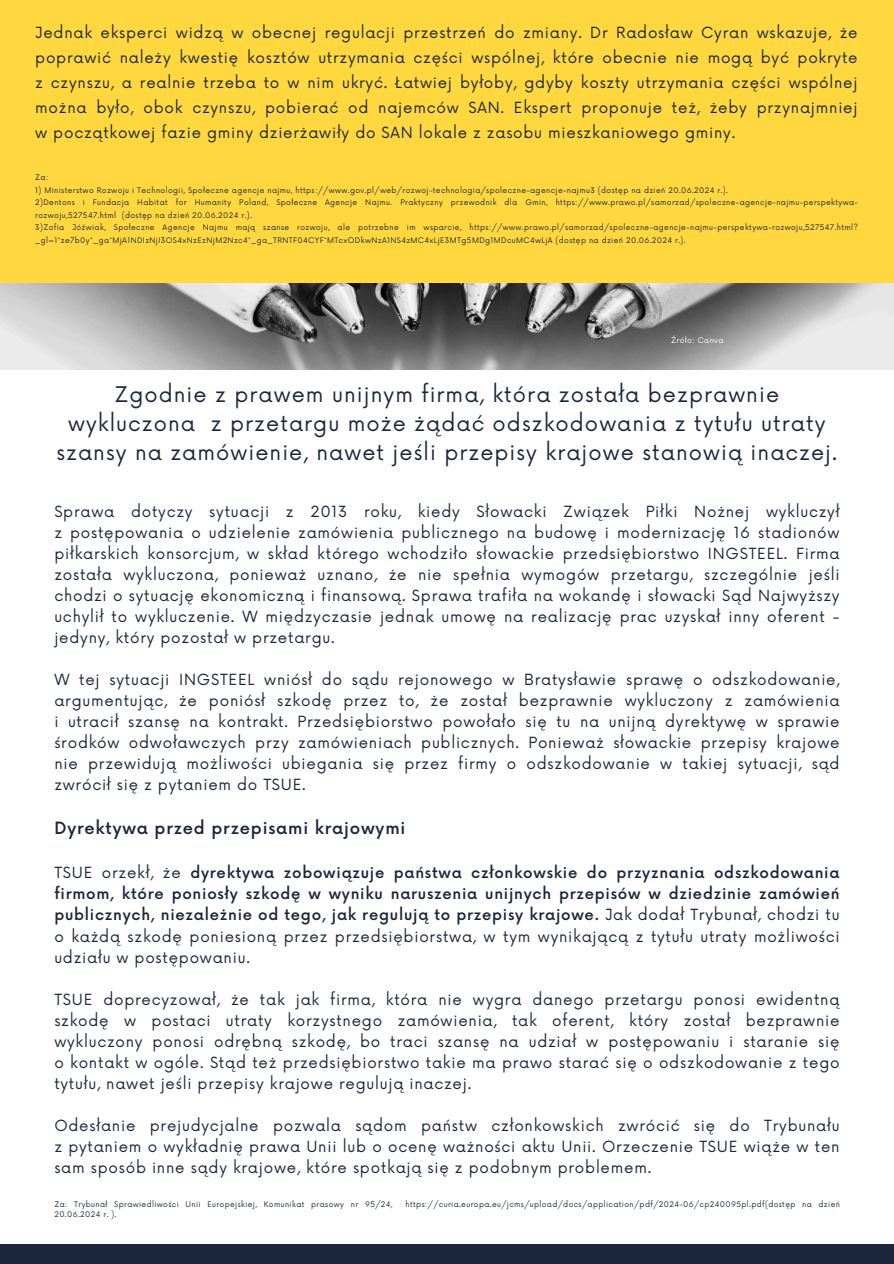
<style>
.page{position:relative;width:894px;height:1264px;background:#fff}
.page>*{position:absolute;margin:0;border:0;box-sizing:border-box;transform-origin:0 0}
.t1{font:21px/29.4px "Now";letter-spacing:.05em;color:#1b253c;text-align:center}
.t2{font:500 16.5px "Now";letter-spacing:.05em;color:#1b253c}
.t3{font:15px/21px "Now";letter-spacing:.05em;color:#1b253c;text-align:justify}
.t4{font:500 15px/21.1px "Now";letter-spacing:.05em;color:#1b253c;text-align:justify}
.t5{font:7.5px/12.5px "Now";letter-spacing:.05em;color:#1b253c}
.t6{font:7.5px "Now";letter-spacing:.05em;color:#fff}
.s1{font-weight:400}
</style>
<div class="page">
<div style="left:0;top:1243px;width:893px;height:20px;background:#1b253c"></div>
<img style="left:0;top:282px;width:893px;height:87px">
<div style="left:0;top:0;width:893px;height:282px;background:#ffd840"></div>
<p class="t3" style="left:35px;top:21px;width:823px;line-height:25px">Jednak eksperci widzą w obecnej regulacji przestrzeń do zmiany. Dr Radosław Cyran wskazuje, że poprawić należy kwestię kosztów utrzymania części wspólnej, które obecnie nie mogą być pokryte z czynszu, a realnie trzeba to w nim ukryć. Łatwiej byłoby, gdyby koszty utrzymania części wspólnej można było, obok czynszu, pobierać od najemców SAN. Ekspert proponuje też, żeby przynajmniej w początkowej fazie gminy dzierżawiły do SAN lokale z zasobu mieszkaniowego gminy.</p>
<p class="t5" style="left:35px;top:172px;width:15px">Za:</p>
<p class="t5" style="left:35px;top:184px;width:694px">1) Ministerstwo Rozwoju i Technologii, Społeczne agencje najmu, https://www.gov.pl/web/rozwoj-technologia/spoleczne-agencje-najmu3 (dostęp na dzień 20.06.2024 r.).</p>
<p class="t5" style="left:35px;top:197px;width:824px">2)Dentons i Fundacja Habitat for Humanity Poland, Społeczne Agencje Najmu. Praktyczny przewodnik dla Gmin, https://www.prawo.pl/samorzad/spoleczne-agencje-najmu-perspektywa&shy;rozwoju,527547.html (dostęp na dzień 20.06.2024 r.).</p>
<p class="t5" style="left:35px;top:222px;width:824px">3)Zofia Jóźwiak, Społeczne Agencje Najmu mają szanse rozwoju, ale potrzebne im wsparcie, https://www.prawo.pl/samorzad/spoleczne-agencje-najmu-perspektywa-rozwoju,527547.html? _gl=1*ze7b0y*_ga*MjA1NDIzNjI3OS4xNzEzNjM2Nzc4*_ga_TRNTF04CYF*MTcxODkwNzA1NS4zMC4xLjE3MTg5MDg1MDcuMC4wLjA (dostęp na dzień 20.06.2024 r.).</p>
<h4 class="t6" style="left:671px;top:336px;width:54px">Źróło: Canva</h4>
<h1 class="t1" style="left:56px;top:380px;width:782px">Zgodnie z prawem unijnym firma, która została bezprawnie wykluczona z przetargu może żądać odszkodowania z tytułu utraty szansy na zamówienie, nawet jeśli przepisy krajowe stanowią inaczej.</h1>
<h3 class="t3" style="left:54px;top:502px;width:786px">Sprawa dotyczy sytuacji z 2013 roku, kiedy Słowacki Związek Piłki Nożnej wykluczył z postępowania o udzielenie zamówienia publicznego na budowę i modernizację 16 stadionów piłkarskich konsorcjum, w skład którego wchodziło słowackie przedsiębiorstwo INGSTEEL. Firma została wykluczona, ponieważ uznano, że nie spełnia wymogów przetargu, szczególnie jeśli chodzi o sytuację ekonomiczną i finansową. Sprawa trafiła na wokandę i słowacki Sąd Najwyższy uchylił to wykluczenie. W międzyczasie jednak umowę na realizację prac uzyskał inny oferent - jedyny, który pozostał w przetargu.</h3>
<h3 class="t3" style="left:54px;top:670px;width:786px">W tej sytuacji INGSTEEL wniósł do sądu rejonowego w Bratysławie sprawę o odszkodowanie, argumentując, że poniósł szkodę przez to, że został bezprawnie wykluczony z zamówienia i utracił szansę na kontrakt. Przedsiębiorstwo powołało się tu na unijną dyrektywę w sprawie środków odwoławczych przy zamówieniach publicznych. Ponieważ słowackie przepisy krajowe nie przewidują możliwości ubiegania się przez firmy o odszkodowanie w takiej sytuacji, sąd zwrócił się z pytaniem do TSUE.</h3>
<h2 class="t2" style="left:54px;top:818px;width:352px">Dyrektywa przed przepisami krajowymi</h2>
<h3 class="t4" style="left:54px;top:863px;width:786px"><span class="s1">TSUE orzekł, że</span> dyrektywa zobowiązuje państwa członkowskie do przyznania odszkodowania firmom, które poniosły szkodę w wyniku naruszenia unijnych przepisów w dziedzinie zamówień publicznych, niezależnie od tego, jak regulują to przepisy krajowe. <span class="s1">Jak dodał Trybunał, chodzi tu o każdą szkodę poniesioną przez przedsiębiorstwa, w tym wynikającą z tytułu utraty możliwości udziału w postępowaniu.</span></h3>
<h3 class="t3" style="left:54px;top:989px;width:786px">TSUE doprecyzował, że tak jak firma, która nie wygra danego przetargu ponosi ewidentną szkodę w postaci utraty korzystnego zamówienia, tak oferent, który został bezprawnie wykluczony ponosi odrębną szkodę, bo traci szansę na udział w postępowaniu i staranie się o kontakt w ogóle. Stąd też przedsiębiorstwo takie ma prawo starać się o odszkodowanie z tego tytułu, nawet jeśli przepisy krajowe regulują inaczej.</h3>
<h3 class="t3" style="left:54px;top:1115px;width:786px">Odesłanie prejudycjalne pozwala sądom państw członkowskich zwrócić się do Trybunału z pytaniem o wykładnię prawa Unii lub o ocenę ważności aktu Unii. Orzeczenie TSUE wiąże w ten sam sposób inne sądy krajowe, które spotkają się z podobnym problemem.</h3>
<p class="t5" style="left:54px;top:1198px;width:339px">Za: Trybunał Sprawiedliwości Unii Europejskiej, Komunikat prasowy nr 95/24,</p>
<p class="t5" style="left:405px;top:1198px;width:436px">https://curia.europa.eu/jcms/upload/docs/application/pdf/2024-06/cp240095pl.pdf(dostęp na dzień</p>
<p class="t5" style="left:54px;top:1208px;width:64px">20.06.2024 r. ).</p>
</div>
